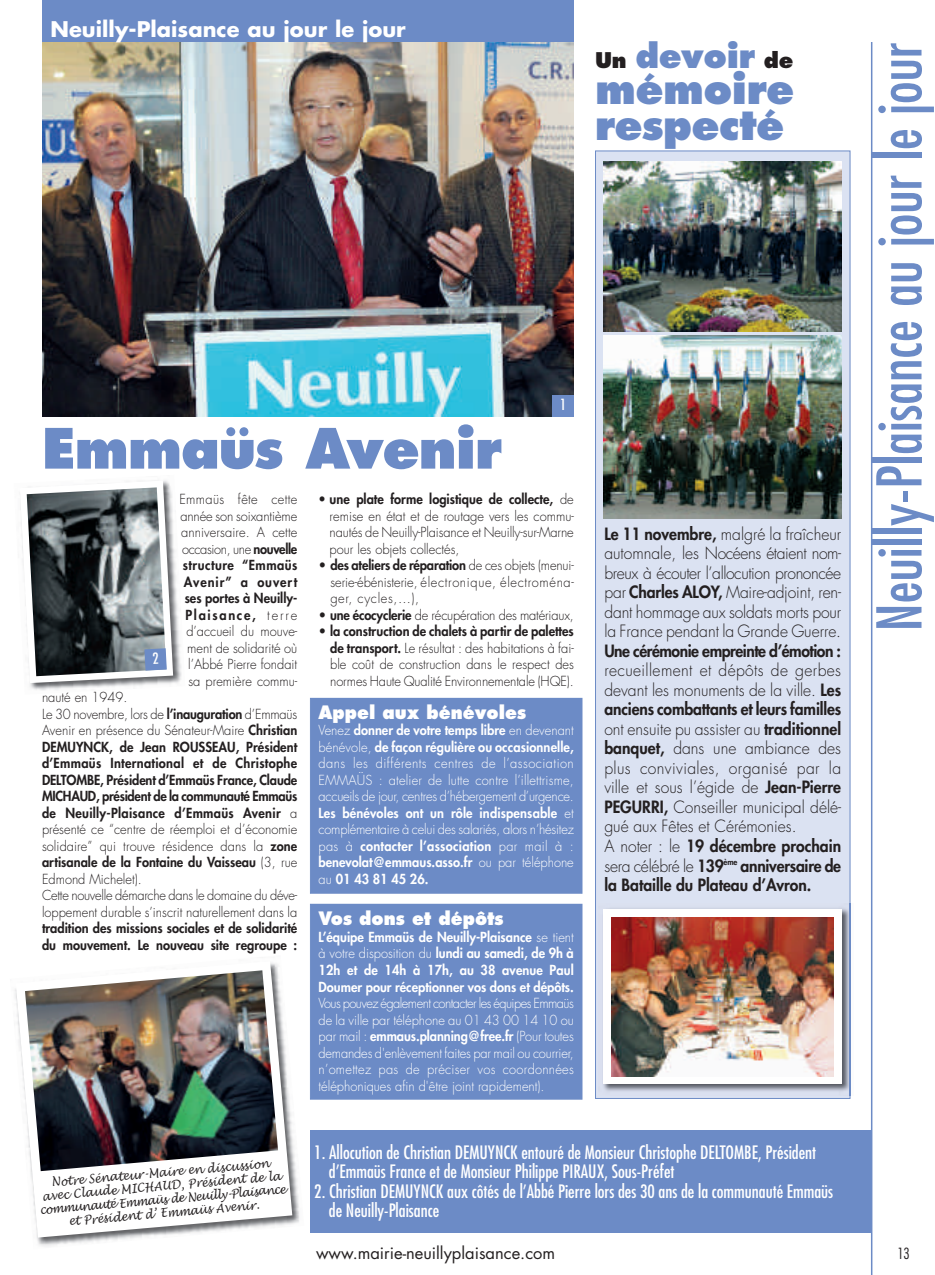
<style>
.page{position:relative;width:935px;height:1275px;background:#fff}
.page>*{position:absolute;margin:0;border:0;box-sizing:border-box;transform-origin:0 0}
.t1{font:condensed 60px "Futura";color:#6c8bc6}
.t2{font:800 54px "Futura";letter-spacing:-.025em;color:#6c8bc6}
.t3{font:800 40.5px/36px "Futura";letter-spacing:-.015em;color:#6c8bc6}
.t4{font:800 33px "Futura";letter-spacing:-.015em;color:#6c8bc6}
.t5{font:700 21px "Futura";color:#fff}
.t6{font:condensed 18px/19.5px "Futura";color:#fff}
.t7{font:800 18px "Futura";color:#fff;scale:.95 1}
.t8{font:300 16.5px/19.5px "Futura";color:#231f20;text-align:justify;scale:.95 1}
.t9{font:800 16.5px "Futura";letter-spacing:-.03em;color:#231f20;scale:.95 1}
.t10{font:16.5px "Futura";color:#231f20}
.t11{font:300 condensed 15px "Futura";color:#231f20}
.t12{font:condensed 15px "Futura";color:#fff}
.t13{font:300 13.5px/16.5px "Futura";color:#231f20;text-align:justify;scale:.95 1}
.t14{font:300 13.5px/16.5px "Futura";letter-spacing:-.01em;color:#fff;text-align:justify;scale:.95 1}
.t15{font:800 13.5px/16.5px "Futura";color:#fff;text-align:justify;scale:.95 1}
.t16{font:800 13.5px/16.5px "Futura";color:#231f20;scale:.95 1}
.t17{font:italic 12px/13.5px "Lucida Handwriting";color:#231f20;text-align:center;scale:.9 1}
.s1{font-size:21px;color:#231f20}
.s2{font-weight:800}
.s3{font-weight:300}
</style>
<div class="page">
<div style="left:311px;top:698px;width:270px;height:195px;background:#6c8bc6"></div>
<div style="left:310px;top:698px;width:272px;height:195px;border:1px solid #6c8bc6"></div>
<div style="left:311px;top:904px;width:270px;height:194px;background:#6c8bc6"></div>
<div style="left:310px;top:904px;width:272px;height:195px;border:1px solid #6c8bc6"></div>
<hr style="left:870px;top:42px;width:2px;height:1233px;background:#6c8bc6">
<div style="left:310px;top:1131px;width:561px;height:102px;background:#6c8bc6"></div>
<img style="left:42px;top:42px;width:531px;height:374px">
<div style="left:42px;top:0;width:531px;height:42px;background:#6c8bc6"></div>
<img style="left:29px;top:534px;width:153px;height:157px">
<img style="left:14px;top:988px;width:286px;height:259px">
<svg style="left:16px;top:962px;width:276px;height:275px"></svg>
<img style="left:25px;top:970px;width:253px;height:201px">
<div style="left:552px;top:395px;width:21px;height:21px;background:#6c8bc6"></div>
<div style="left:596px;top:151px;width:253px;height:947px;background:#dbe2f2"></div>
<img style="left:603px;top:161px;width:238px;height:170px">
<img style="left:603px;top:335px;width:238px;height:183px">
<img style="left:603px;top:903px;width:248px;height:192px">
<img style="left:849px;top:903px;width:1px;height:192px">
<div style="left:603px;top:909px;width:238px;height:175px;background:#fff"></div>
<img style="left:611px;top:917px;width:222px;height:159px">
<svg style="left:20px;top:480px;width:153px;height:203px"></svg>
<h3 class="t5" style="left:51px;top:19px;width:357px">Neuilly-Plaisance au jour le jour</h3>
<h3 class="t4" style="left:595px;top:41px;width:200px"><span class="s1">Un</span> devoir <span class="s1">de</span></h3>
<h3 class="t3" style="left:595px;top:74px;width:201px">mémoire respecté</h3>
<h2 class="t2" style="left:42px;top:425px;width:461px">Emmaüs Avenir</h2>
<p class="t12" style="left:560px;top:397px;width:8px">1</p>
<p class="t13" style="left:179px;top:492px;width:125px;text-align:right">Emmaüs fête cette année son soixantième anniversaire. A cette occasion, une <span class="s2">nouvelle structure “Emmaüs<br>Avenir” a ouvert ses portes à Neuilly-<br>Plaisance,</span> terre d’accueil du mouve&shy;ment de solidarité où l’Abbé Pierre fondait sa première commu-</p>
<p class="t13" style="left:42px;top:690px;width:270px;text-align:left">nauté en 1949.<br>Le 30 novembre, lors de <span class="s2">l’inauguration</span> d’Emmaüs Avenir en présence du Sénateur-Maire <span class="s2">Christian DEMUYNCK, de Jean ROUSSEAU, Président d’Emmaüs International et de Christophe DELTOMBE, Président d’Emmaüs France, Claude MICHAUD, président de la communauté Emmaüs de Neuilly-Plaisance d’Emmaüs Avenir</span> a présenté ce “centre de réemploi et d’économie solidaire” qui trouve résidence dans la <span class="s2">zone artisanale de la Fontaine du Vaisseau</span> (3, rue Edmond Michelet).<br>Cette nouvelle démarche dans le domaine du déve&shy;loppement durable s’inscrit naturellement dans la</p>
<p class="t16" style="left:42px;top:921px;width:270px">tradition des missions sociales et de solidarité du mouvement. Le nouveau site regroupe :</p>
<p class="t13" style="left:329px;top:492px;width:258px;text-indent:-11px"><span class="s2">• une plate forme logistique de collecte,</span> de remise en état et de routage vers les commu&shy;nautés de Neuilly-Plaisance et Neuilly-sur-Marne pour les objets collectés,</p>
<p class="t13" style="left:330px;top:558px;width:258px;text-indent:-12px">• <span class="s2">des ateliers de réparation</span> de ces objets (menui&shy;serie-ébénisterie, électronique, électroména&shy;ger, cycles,…),</p>
<p class="t13" style="left:318px;top:608px;width:270px">• <span class="s2">une écocyclerie</span> de récupération des matériaux,</p>
<p class="t13" style="left:330px;top:624px;width:258px;text-indent:-12px">• <span class="s2">la construction de chalets à partir de palettes de transport.</span> Le résultat : des habitations à fai&shy;ble coût de construction dans le respect des normes Haute Qualité Environnementale (HQE).</p>
<h3 class="t7" style="left:318px;top:704px;width:220px">Appel aux bénévoles</h3>
<p class="t14" style="left:318px;top:723px;width:270px">Venez <span class="s2">donner de votre temps libre</span> en devenant bénévole, <span class="s2">de façon régulière ou occasionnelle, </span>dans les différents centres de l’association EMMAÜS : atelier de lutte contre l’illettrisme, accueils de jour, centres d’hébergement d’urgence.<br><span class="s2">Les bénévoles ont un rôle indispensable</span> et complémentaire à celui des salariés, alors n’hésitez pas à <span class="s2">contacter l’association</span> par mail à : <span class="s2">benevolat@emmaus.asso.fr</span> ou par téléphone au <span class="s2">01 43 81 45 26.</span></p>
<h3 class="t7" style="left:318px;top:911px;width:196px">Vos dons et dépôts</h3>
<p class="t15" style="left:318px;top:929px;width:270px">L’équipe Emmaüs de Neuilly-Plaisance <span class="s3">se tient à votre disposition du</span> lundi au samedi, de 9h à 12h et de 14h à 17h, au 38 avenue Paul Doumer pour réceptionner vos dons et dépôts.</p>
<p class="t14" style="left:318px;top:996px;width:270px">Vous pouvez également contacter les équipes Emmaüs de la ville par téléphone au 01 43 00 14 10 ou par mail : <span class="s2">emmaus.planning@free.fr</span> (Pour toutes demandes d'enlèvement faites par mail ou courrier, n’omettez pas de préciser vos coordonnées téléphoniques afin d'être joint rapidement).</p>
<p class="t8" style="left:604px;top:525px;width:251px"><span class="s2">Le 11 novembre,</span> malgré la fraîcheur automnale, les Nocéens étaient nom&shy;breux à écouter l’allocution prononcée par <span class="s2">Charles ALOY,</span> Maire-adjoint, ren&shy;dant hommage aux soldats morts pour la France pendant la Grande Guerre.</p>
<p class="t9" style="left:604px;top:643px;width:251px">Une cérémonie empreinte d’émotion :</p>
<p class="t8" style="left:604px;top:662px;width:251px;text-align:left">recueillement et dépôts de gerbes devant les monuments de la ville. <span class="s2">Les anciens combattants et leurs familles </span>ont ensuite pu assister au <span class="s2">traditionnel banquet,</span> dans une ambiance des plus conviviales, organisé par la ville et sous l’égide de <span class="s2">Jean-Pierre PEGURRI,</span> Conseiller municipal délé&shy;gué aux Fêtes et Cérémonies.<br>A noter : le <span class="s2">19 décembre prochain </span>sera célébré le <span class="s2">139</span><sup>ème</sup> <span class="s2">anniversaire de la Bataille du Plateau d’Avron.</span></p>
<p class="t17" style="left:37px;top:1177px;width:276px;rotate:-5deg">Notre Sénateur-Maire en discussion avec Claude MICHAUD, Président de la communauté Emmaüs de Neuilly-Plaisance et Président d’ Emmaüs Avenir.</p>
<h3 class="t6" style="left:329px;top:1143px;width:489px;text-indent:-14px">1. Allocution de Christian DEMUYNCK entouré de Monsieur Christophe DELTOMBE, Président d’Emmaüs France et de Monsieur Philippe PIRAUX, Sous-Préfet</h3>
<h3 class="t6" style="left:329px;top:1182px;width:506px;text-indent:-14px">2. Christian DEMUYNCK aux côtés de l’Abbé Pierre lors des 30 ans de la communauté Emmaüs de Neuilly-Plaisance</h3>
<p class="t10" style="left:316px;top:1245px;width:241px">www.mairie-neuillyplaisance.com</p>
<h1 class="t1" style="left:871px;top:631px;width:591px;rotate:-90deg">Neuilly-Plaisance au jour le jour</h1>
<p class="t11" style="left:897px;top:1246px;width:14px">13</p>
</div>
